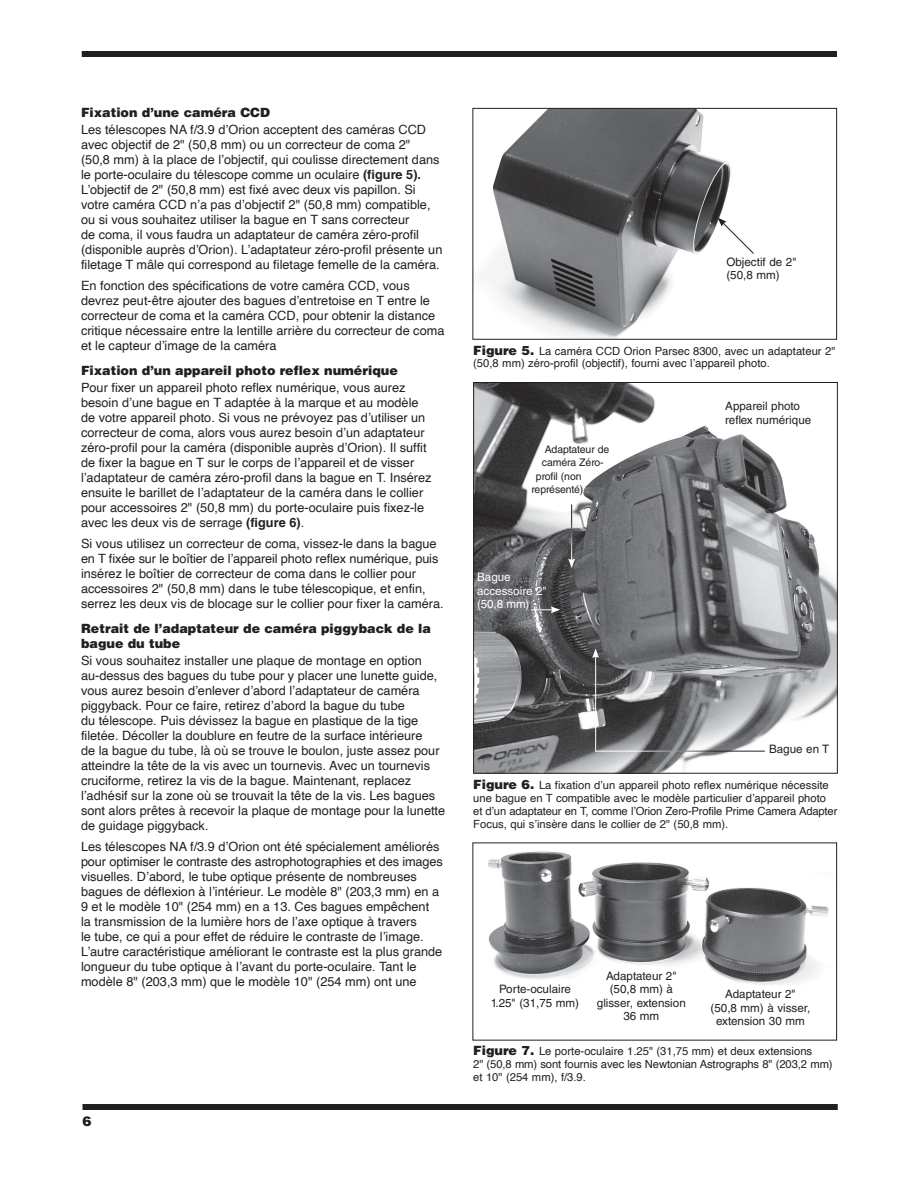
<style>
.page{position:relative;width:918px;height:1188px;background:#fff}
.page>*{position:absolute;margin:0;border:0;box-sizing:border-box;transform-origin:0 0}
.t1{font:900 13.5px "Helvetica";color:#231f20}
.IN_Body_Text{font:12.75px/15px "Helvetica";color:#231f20}
.IN_Section_Subhead{font:900 12.75px/15px "Helvetica";color:#231f20}
.t2{font:11.7px/13.5px "Helvetica LT Std";color:#231f20;text-align:center}
.t3{font:11.7px/13.5px "Helvetica LT Std";color:#fff}
.IN_Caption{font:11.25px/12.8px "Helvetica";color:#231f20}
.t4{font:10.5px "Helvetica LT Std";letter-spacing:-.01em;color:#231f20}
.s1{font-weight:700}
.s2{font-weight:900;font-size:12.75px}
</style>
<div class="page">
<div style="left:82px;top:51px;width:755px;height:6px;background:#231f20"></div>
<div style="left:82px;top:1104px;width:756px;height:6px;background:#231f20"></div>
<img style="left:475px;top:384px;width:361px;height:388px">
<div style="left:473px;top:382px;width:365px;height:392px;border:1px solid #231f20"></div>
<svg style="left:531px;top:606px;width:29px;height:7px"></svg>
<svg style="left:592px;top:649px;width:174px;height:103px;background:#808183"></svg>
<hr style="left:571px;top:504px;width:1px;height:57px;background:#fff">
<svg style="left:568px;top:558px;width:7px;height:10px"></svg>
<img style="left:488px;top:851px;width:341px;height:134px">
<img style="left:481px;top:110px;width:250px;height:228px">
<div style="left:472px;top:108px;width:365px;height:232px;border:1px solid #231f20"></div>
<svg style="left:718px;top:218px;width:36px;height:37px"></svg>
<h2 class="IN_Section_Subhead" style="left:81px;top:105px;width:191px">Fixation d’une caméra CCD</h2>
<p class="IN_Body_Text" style="left:81px;top:122px;width:363px">Les télescopes NA f/3.9 d’Orion acceptent des caméras CCD avec objectif de 2" (50,8 mm) ou un correcteur de coma 2" (50,8 mm) à la place de l’objectif, qui coulisse directement dans le porte-oculaire du télescope comme un oculaire <span class="s1">(figure 5).<br></span>L’objectif de 2" (50,8 mm) est fixé avec deux vis papillon. Si votre caméra CCD n’a pas d’objectif 2" (50,8 mm) compatible, ou si vous souhaitez utiliser la bague en T sans correcteur<br>de coma, il vous faudra un adaptateur de caméra zéro-profil (disponible auprès d’Orion). L’adaptateur zéro-profil présente un filetage T mâle qui correspond au filetage femelle de la caméra.</p>
<p class="IN_Body_Text" style="left:81px;top:278px;width:365px">En fonction des spécifications de votre caméra CCD, vous devrez peut-être ajouter des bagues d’entretoise en T entre le correcteur de coma et la caméra CCD, pour obtenir la distance critique nécessaire entre la lentille arrière du correcteur de coma et le capteur d’image de la caméra</p>
<h2 class="IN_Section_Subhead" style="left:81px;top:363px;width:318px">Fixation d’un appareil photo reflex numérique</h2>
<p class="IN_Body_Text" style="left:81px;top:380px;width:352px">Pour fixer un appareil photo reflex numérique, vous aurez besoin d’une bague en T adaptée à la marque et au modèle de votre appareil photo. Si vous ne prévoyez pas d’utiliser un correcteur de coma, alors vous aurez besoin d’un adaptateur zéro-profil pour la caméra (disponible auprès d’Orion). Il suffit de fixer la bague en T sur le corps de l’appareil et de visser l’adaptateur de caméra zéro-profil dans la bague en T. Insérez ensuite le barillet de l’adaptateur de la caméra dans le collier pour accessoires 2" (50,8 mm) du porte-oculaire puis fixez-le avec les deux vis de serrage <span class="s1">(figure 6)</span>.</p>
<p class="IN_Body_Text" style="left:81px;top:536px;width:364px">Si vous utilisez un correcteur de coma, vissez-le dans la bague en T fixée sur le boîtier de l’appareil photo reflex numérique, puis insérez le boîtier de correcteur de coma dans le collier pour accessoires 2" (50,8 mm) dans le tube télescopique, et enfin, serrez les deux vis de blocage sur le collier pour fixer la caméra.</p>
<h2 class="IN_Section_Subhead" style="left:81px;top:621px;width:351px">Retrait de l’adaptateur de caméra piggyback de la bague du tube</h2>
<p class="IN_Body_Text" style="left:81px;top:653px;width:366px">Si vous souhaitez installer une plaque de montage en option au-dessus des bagues du tube pour y placer une lunette guide, vous aurez besoin d’enlever d’abord l’adaptateur de caméra piggyback. Pour ce faire, retirez d’abord la bague du tube<br>du télescope. Puis dévissez la bague en plastique de la tige filetée. Décoller la doublure en feutre de la surface intérieure<br>de la bague du tube, là où se trouve le boulon, juste assez pour atteindre la tête de la vis avec un tournevis. Avec un tournevis cruciforme, retirez la vis de la bague. Maintenant, replacez l’adhésif sur la zone où se trouvait la tête de la vis. Les bagues sont alors prêtes à recevoir la plaque de montage pour la lunette de guidage piggyback.</p>
<p class="IN_Body_Text" style="left:81px;top:839px;width:363px">Les télescopes NA f/3.9 d’Orion ont été spécialement améliorés pour optimiser le contraste des astrophotographies et des images visuelles. D’abord, le tube optique présente de nombreuses bagues de déflexion à l’intérieur. Le modèle 8" (203,3 mm) en a 9 et le modèle 10" (254 mm) en a 13. Ces bagues empêchent<br>la transmission de la lumière hors de l’axe optique à travers<br>le tube, ce qui a pour effet de réduire le contraste de l’image.<br>L’autre caractéristique améliorant le contraste est la plus grande longueur du tube optique à l’avant du porte-oculaire. Tant le modèle 8" (203,3 mm) que le modèle 10" (254 mm) ont une</p>
<p class="t1" style="left:82px;top:1113px;width:11px">6</p>
<p class="t2" style="left:726px;top:255px;width:72px;text-align:left">Objectif de 2" (50,8 mm)</p>
<p class="IN_Caption" style="left:473px;top:345px;width:364px"><span class="s2">Figure 5.</span> La caméra CCD Orion Parsec 8300, avec un adaptateur 2" (50,8 mm) zéro-profil (objectif), fourni avec l’appareil photo.</p>
<p class="t4" style="left:545px;top:443px;width:66px">Adaptateur de</p>
<p class="t4" style="left:542px;top:457px;width:63px">caméra Zéro-</p>
<p class="t4" style="left:536px;top:470px;width:47px">profil (non</p>
<p class="t4" style="left:531px;top:484px;width:54px">représenté)</p>
<p class="t3" style="left:477px;top:570px;width:71px">Bague accessoire 2" (50,8 mm)</p>
<p class="t2" style="left:725px;top:399px;width:88px;text-align:left">Appareil photo reflex numérique</p>
<p class="t2" style="left:769px;top:743px;width:62px">Bague en T</p>
<p class="IN_Caption" style="left:473px;top:779px;width:366px"><span class="s2">Figure 6.</span> La fixation d’un appareil photo reflex numérique nécessite une bague en T compatible avec le modèle particulier d’appareil photo et d’un adaptateur en T, comme l’Orion Zero-Profile Prime Camera Adapter Focus, qui s’insère dans le collier de 2" (50,8 mm).</p>
<p class="t2" style="left:491px;top:982px;width:90px">Porte-oculaire<br>1.25" (31,75 mm)</p>
<p class="t2" style="left:597px;top:969px;width:90px">Adaptateur 2" (50,8 mm) à glisser, extension<br>36 mm</p>
<p class="t2" style="left:711px;top:987px;width:101px">Adaptateur 2"<br>(50,8 mm) à visser, extension 30 mm</p>
<p class="IN_Caption" style="left:473px;top:1045px;width:361px"><span class="s2">Figure 7.</span> Le porte-oculaire 1.25" (31,75 mm) et deux extensions<br>2" (50,8 mm) sont fournis avec les Newtonian Astrographs 8" (203,2 mm) et 10" (254 mm), f/3.9.</p>
</div>
